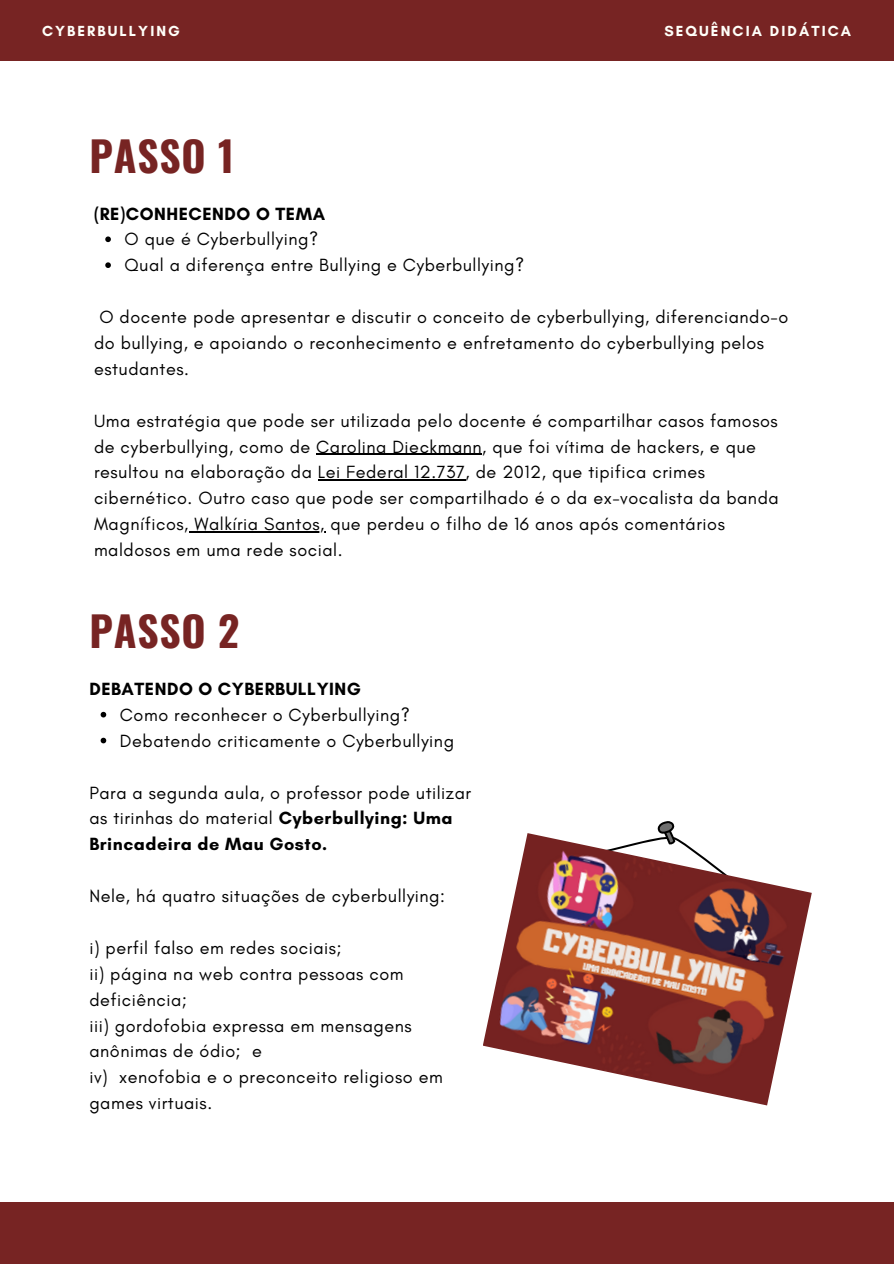
<style>
.page{position:relative;width:894px;height:1264px;background:#fff}
.page>*{position:absolute;margin:0;border:0;box-sizing:border-box;transform-origin:0 0}
.t1{font:700 41.4px "Oswald";letter-spacing:.02em;color:#772423}
.t2{font:18px/25.8px "Glacial Indifference";letter-spacing:.03em;color:#000}
.t3{font:700 18px "Glacial Indifference";letter-spacing:.03em;color:#000}
.t4{font:700 14.85px "Glacial Indifference";letter-spacing:.14em;color:#fffff9}
.s1{font-weight:700}
</style>
<div class="page">
<div style="left:0;top:0;width:893px;height:60px;background:#772423"></div>
<div style="left:0;top:1202px;width:893px;height:61px;background:#772423"></div>
<svg style="left:657px;top:821px;width:18px;height:12px"></svg>
<img style="left:483px;top:833px;width:328px;height:272px">
<svg style="left:101px;top:712px;width:5px;height:5px"></svg>
<svg style="left:101px;top:737px;width:5px;height:6px"></svg>
<svg style="left:105px;top:236px;width:6px;height:6px"></svg>
<svg style="left:105px;top:262px;width:6px;height:6px"></svg>
<hr style="left:316px;top:453px;width:166px;height:2px;background:#000">
<hr style="left:318px;top:479px;width:147px;height:1px;background:#000">
<hr style="left:189px;top:531px;width:136px;height:1px;background:#000">
<h3 class="t4" style="left:42px;top:22px;width:139px">CYBERBULLYING</h3>
<h3 class="t4" style="left:664px;top:22px;width:188px">SEQUÊNCIA DIDÁTICA</h3>
<p class="t1" style="left:89px;top:123px;width:146px">PASSO 1</p>
<h3 class="t3" style="left:94px;top:202px;width:232px">(RE)CONHECENDO O TEMA</h3>
<h3 class="t2" style="left:125px;top:226px;width:195px">O que é Cyberbullying?</h3>
<h1 class="t2" style="left:125px;top:252px;width:401px">Qual a diferença entre Bullying e Cyberbullying?</h1>
<h2 class="t2" style="left:94px;top:304px;width:695px;text-indent:5px">O docente pode apresentar e discutir o conceito de cyberbullying, diferenciando-o do bullying, e apoiando o reconhecimento e enfretamento do cyberbullying pelos estudantes.</h2>
<p class="t2" style="left:94px;top:407px;width:686px">Uma estratégia que pode ser utilizada pelo docente é compartilhar casos famosos de cyberbullying, como de Carolina Dieckmann, que foi vítima de hackers, e que resultou na elaboração da Lei Federal 12.737, de 2012, que tipifica crimes cibernético. Outro caso que pode ser compartilhado é o da ex-vocalista da banda Magníficos, Walkíria Santos, que perdeu o filho de 16 anos após comentários</p>
<p class="t2" style="left:94px;top:537px;width:250px">maldosos em uma rede social.</p>
<h3 class="t1" style="left:89px;top:598px;width:151px">PASSO 2</h3>
<p class="t3" style="left:89px;top:678px;width:273px">DEBATENDO O CYBERBULLYING</p>
<p class="t2" style="left:120px;top:701px;width:291px">Como reconhecer o Cyberbullying?</p>
<p class="t2" style="left:120px;top:727px;width:335px">Debatendo criticamente o Cyberbullying</p>
<h1 class="t2" style="left:89px;top:779px;width:383px">Para a segunda aula, o professor pode utilizar as tirinhas do material <span class="s1">Cyberbullying: Uma<br>Brincadeira de Mau Gosto.</span></h1>
<h2 class="t2" style="left:89px;top:882px;width:357px">Nele, há quatro situações de cyberbullying:</h2>
<h2 class="t2" style="left:89px;top:934px;width:253px">i) perfil falso em redes sociais;</h2>
<p class="t2" style="left:89px;top:960px;width:355px">ii) página na web contra pessoas com deficiência;<br>iii) gordofobia expressa em mensagens anônimas de ódio; e<br>iv) xenofobia e o preconceito religioso em games virtuais.</p>
</div>
